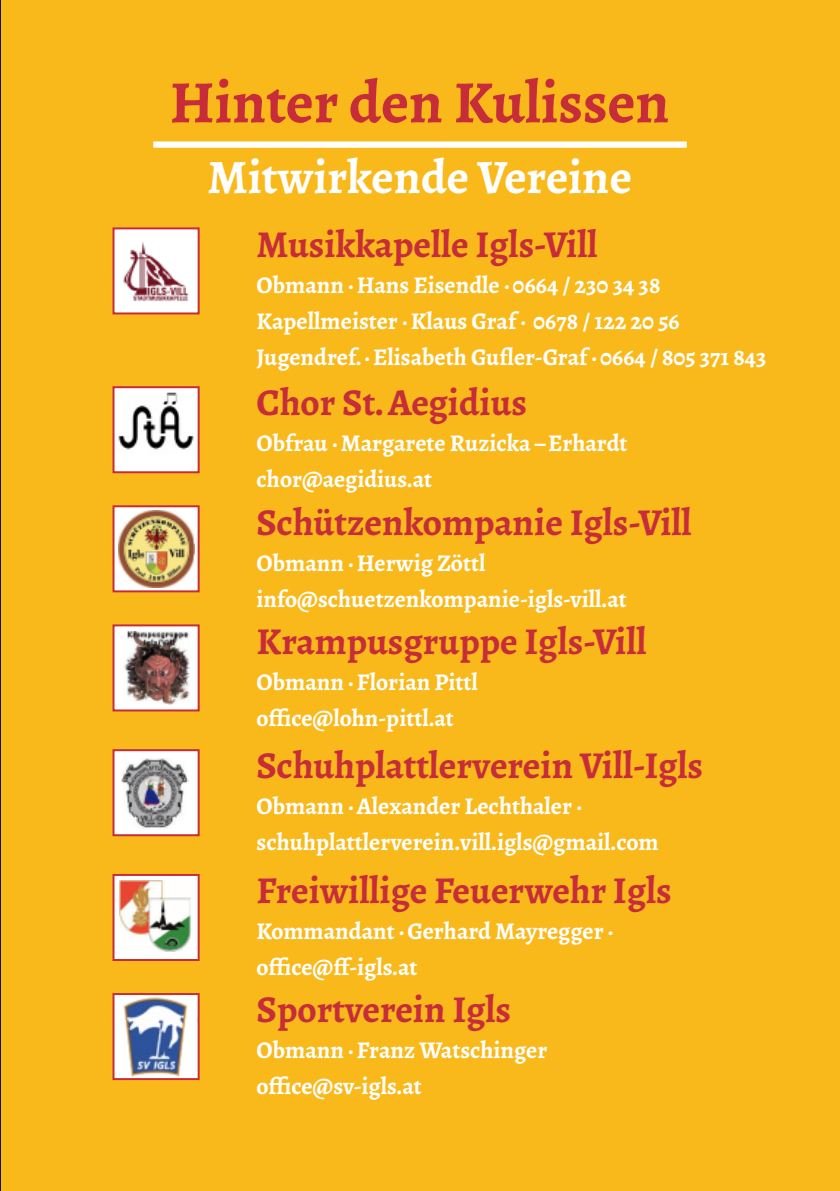
<style>
.page{position:relative;width:840px;height:1191px;background:#fff}
.page>*{position:absolute;margin:0;border:0;box-sizing:border-box;transform-origin:0 0}
.t1{font:700 60px "Alegreya";color:#c72d39}
.t2{font:700 48px "Alegreya";color:#fff}
.t3{font:700 38px "Alegreya";color:#c72d39}
.t4{font:700 24px/36px "Alegreya";color:#fff}
</style>
<div class="page">
<div style="left:0;top:0;width:839px;height:1191px;background:#f9b91b"></div>
<div style="left:153px;top:141px;width:533px;height:7px;background:#fff"></div>
<img style="left:115px;top:230px;width:81px;height:81px">
<div style="left:112px;top:227px;width:87px;height:87px;border:2px solid #c72d39"></div>
<div style="left:113px;top:625px;width:85px;height:85px;background:#fff"></div>
<img style="left:124px;top:631px;width:66px;height:73px">
<div style="left:112px;top:624px;width:87px;height:87px;border:2px solid #c72d39"></div>
<div style="left:113px;top:506px;width:85px;height:85px;background:#fff"></div>
<img style="left:118px;top:511px;width:76px;height:76px">
<div style="left:112px;top:505px;width:87px;height:87px;border:2px solid #c72d39"></div>
<div style="left:113px;top:750px;width:85px;height:85px;background:#fff"></div>
<img style="left:121px;top:758px;width:68px;height:70px">
<div style="left:112px;top:749px;width:87px;height:87px;border:2px solid #c72d39"></div>
<div style="left:113px;top:875px;width:85px;height:85px;background:#fff"></div>
<img style="left:119px;top:880px;width:72px;height:71px">
<div style="left:112px;top:874px;width:87px;height:87px;border:2px solid #c72d39"></div>
<div style="left:113px;top:994px;width:85px;height:85px;background:#fff"></div>
<img style="left:123px;top:997px;width:65px;height:80px">
<div style="left:112px;top:993px;width:87px;height:87px;border:2px solid #c72d39"></div>
<div style="left:113px;top:387px;width:85px;height:85px;background:#fff"></div>
<img style="left:118px;top:392px;width:76px;height:58px">
<div style="left:112px;top:386px;width:87px;height:87px;border:2px solid #c72d39"></div>
<h1 class="t1" style="left:170px;top:61px;width:501px">Hinter den Kulissen</h1>
<h2 class="t2" style="left:207px;top:144px;width:426px">Mitwirkende Vereine</h2>
<h3 class="t3" style="left:256px;top:218px;width:342px">Musikkapelle Igls-Vill</h3>
<p class="t4" style="left:256px;top:266px;width:511px">Obmann ·Hans Eisendle ·0664 / 230 34 38<br>Kapellmeister ·Klaus Graf · 0678 / 122 20 56<br>Jugendref. ·Elisabeth Gufler-Graf ·0664 / 805 371 843</p>
<h3 class="t3" style="left:256px;top:377px;width:272px">Chor St.Aegidius</h3>
<p class="t4" style="left:256px;top:425px;width:372px">Obfrau ·Margarete Ruzicka –Erhardt chor@aegidius.at</p>
<h3 class="t3" style="left:256px;top:496px;width:436px">Schützenkompanie Igls-Vill</h3>
<p class="t4" style="left:256px;top:544px;width:371px">Obmann ·Herwig Zöttl info@schuetzenkompanie-igls-vill.at</p>
<h3 class="t3" style="left:256px;top:615px;width:391px">Krampusgruppe Igls-Vill</h3>
<p class="t4" style="left:256px;top:663px;width:222px">Obmann ·Florian Pittl office@lohn-pittl.at</p>
<h3 class="t3" style="left:256px;top:740px;width:448px">Schuhplattlerverein Vill-Igls</h3>
<p class="t4" style="left:256px;top:788px;width:403px">Obmann ·Alexander Lechthaler · schuhplattlerverein.vill.igls@gmail.com</p>
<h3 class="t3" style="left:256px;top:864px;width:416px">Freiwillige Feuerwehr Igls</h3>
<p class="t4" style="left:256px;top:913px;width:358px">Kommandant ·Gerhard Mayregger · office@ff-igls.at</p>
<h3 class="t3" style="left:256px;top:983px;width:256px">Sportverein Igls</h3>
<p class="t4" style="left:256px;top:1032px;width:292px">Obmann ·Franz Watschinger office@sv-igls.at</p>
</div>
